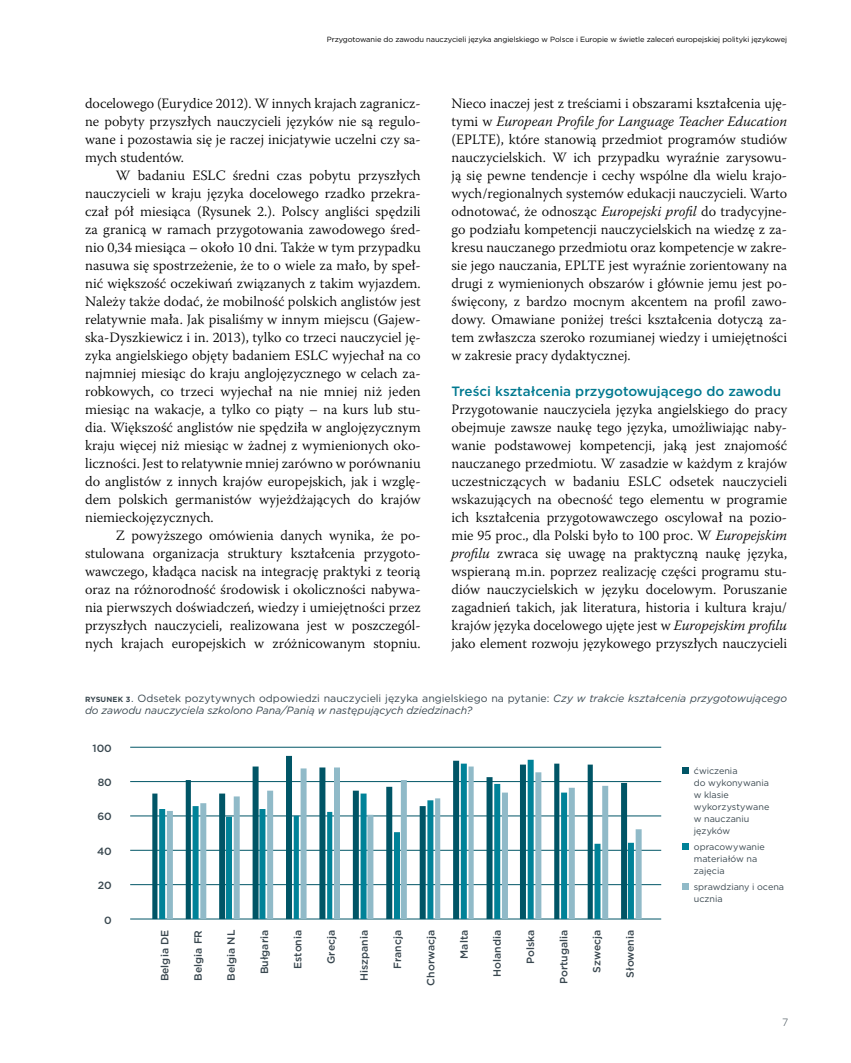
<style>
.page{position:relative;width:851px;height:1063px;background:#fff}
.page>*{position:absolute;margin:0;border:0;box-sizing:border-box;transform-origin:0 0}
.t1{font:300 14.25px/18px "Warnock Pro";color:#000;text-align:justify}
.t2{font:500 13.5px "Gotham";color:#007990}
.t3{font:italic 10.5px/12px "Gotham";letter-spacing:-.005em;color:#39474f}
.t4{font:500 10.5px "Gotham";color:#39474f}
.t5{font:300 10.5px "Gotham";color:#39474f}
.t6{font:9px/12px "Gotham";color:#39474f}
.t7{font:7.5px "Gotham";letter-spacing:-.01em;color:#000}
.s1{font-style:italic}
.s2{font-weight:700;font-style:normal;font-size:7.5px}
.s3{font-style:normal}
</style>
<div class="page">
<hr style="left:130px;top:747px;width:531px;height:1px;background:#056">
<hr style="left:130px;top:781px;width:531px;height:1px;background:#056">
<hr style="left:130px;top:816px;width:531px;height:1px;background:#056">
<hr style="left:130px;top:850px;width:531px;height:1px;background:#056">
<hr style="left:130px;top:884px;width:531px;height:1px;background:#056">
<hr style="left:130px;top:919px;width:531px;height:1px;background:#056">
<svg style="left:152px;top:756px;width:382px;height:163px"></svg>
<svg style="left:159px;top:760px;width:434px;height:159px"></svg>
<svg style="left:167px;top:767px;width:474px;height:152px"></svg>
<div style="left:681px;top:767px;width:7px;height:7px;background:#056"></div>
<div style="left:681px;top:843px;width:7px;height:7px;background:#008298"></div>
<div style="left:681px;top:884px;width:7px;height:6px;background:#90bac8"></div>
<p class="t7" style="left:327px;top:35px;width:462px">Przygotowanie do zawodu nauczycieli języka angielskiego w Polsce i Europie w świetle zaleceń europejskiej polityki językowej</p>
<p class="t1" style="left:85px;top:94px;width:337px">docelowego (Eurydice 2012). W innych krajach zagranicz&shy;ne pobyty przyszłych nauczycieli języków nie są regulo&shy;wane i pozostawia się je raczej inicjatywie uczelni czy sa&shy;mych studentów.</p>
<p class="t1" style="left:85px;top:166px;width:337px;text-indent:31px">W badaniu ESLC średni czas pobytu przyszłych nauczycieli w kraju języka docelowego rzadko przekra&shy;czał pół miesiąca (Rysunek 2.). Polscy angliści spędzili za granicą w ramach przygotowania zawodowego śred&shy;nio 0,34 miesiąca – około 10 dni. Także w tym przypadku nasuwa się spostrzeżenie, że to o wiele za mało, by speł&shy;nić większość oczekiwań związanych z takim wyjazdem.<br>Należy także dodać, że mobilność polskich anglistów jest relatywnie mała. Jak pisaliśmy w innym miejscu (Gajew&shy;ska‑Dyszkiewicz i in. 2013), tylko co trzeci nauczyciel ję&shy;zyka angielskiego objęty badaniem ESLC wyjechał na co najmniej miesiąc do kraju anglojęzycznego w celach za&shy;robkowych, co trzeci wyjechał na nie mniej niż jeden miesiąc na wakacje, a tylko co piąty – na kurs lub stu&shy;dia. Większość anglistów nie spędziła w anglojęzycznym kraju więcej niż miesiąc w żadnej z wymienionych oko&shy;liczności. Jest to relatywnie mniej zarówno w porównaniu do anglistów z innych krajów europejskich, jak i wzglę&shy;dem polskich germanistów wyjeżdżających do krajów niemieckojęzycznych.</p>
<p class="t1" style="left:85px;top:526px;width:337px;text-indent:31px">Z powyższego omówienia danych wynika, że po&shy;stulowana organizacja struktury kształcenia przygoto&shy;wawczego, kładąca nacisk na integrację praktyki z teorią oraz na różnorodność środowisk i okoliczności nabywa&shy;nia pierwszych doświadczeń, wiedzy i umiejętności przez przyszłych nauczycieli, realizowana jest w poszczegól&shy;nych krajach europejskich w zróżnicowanym stopniu.</p>
<p class="t1" style="left:451px;top:94px;width:337px">Nieco inaczej jest z treściami i obszarami kształcenia uję&shy;tymi w <span class="s1">European Profile for Language Teacher Education </span>(EPLTE), które stanowią przedmiot programów studiów nauczycielskich. W ich przypadku wyraźnie zarysowu&shy;ją się pewne tendencje i cechy wspólne dla wielu krajo&shy;wych/regionalnych systemów edukacji nauczycieli. Warto odnotować, że odnosząc <span class="s1">Europejski profil</span> do tradycyjne&shy;go podziału kompetencji nauczycielskich na wiedzę z za&shy;kresu nauczanego przedmiotu oraz kompetencje w zakre&shy;sie jego nauczania, EPLTE jest wyraźnie zorientowany na drugi z wymienionych obszarów i głównie jemu jest po&shy;święcony, z bardzo mocnym akcentem na profil zawo&shy;dowy. Omawiane poniżej treści kształcenia dotyczą za&shy;tem zwłaszcza szeroko rozumianej wiedzy i umiejętności w zakresie pracy dydaktycznej.</p>
<p class="t2" style="left:451px;top:382px;width:331px">Treści kształcenia przygotowującego do zawodu</p>
<p class="t1" style="left:451px;top:400px;width:337px">Przygotowanie nauczyciela języka angielskiego do pracy obejmuje zawsze naukę tego języka, umożliwiając naby&shy;wanie podstawowej kompetencji, jaką jest znajomość nauczanego przedmiotu. W zasadzie w każdym z krajów uczestniczących w badaniu ESLC odsetek nauczycieli wskazujących na obecność tego elementu w programie ich kształcenia przygotowawczego oscylował na pozio&shy;mie 95 proc., dla Polski było to 100 proc. W <span class="s1">Europejskim profilu</span> zwraca się uwagę na praktyczną naukę języka, wspieraną m.in. poprzez realizację części programu stu&shy;diów nauczycielskich w języku docelowym. Poruszanie zagadnień takich, jak literatura, historia i kultura kraju/ krajów języka docelowego ujęte jest w <span class="s1">Europejskim profilu </span>jako element rozwoju językowego przyszłych nauczycieli</p>
<p class="t3" style="left:85px;top:692px;width:703px"><span class="s2">RYSUNEK 3</span><span class="s3">. Odsetek pozytywnych odpowiedzi nauczycieli języka angielskiego na pytanie:</span> Czy w trakcie kształcenia przygotowującego do zawodu nauczyciela szkolono Pana/Panią w następujących dziedzinach?</p>
<p class="t4" style="left:92px;top:741px;width:21px">100</p>
<p class="t4" style="left:98px;top:775px;width:16px">80</p>
<p class="t4" style="left:97px;top:810px;width:16px">60</p>
<p class="t4" style="left:97px;top:844px;width:16px">40</p>
<p class="t4" style="left:98px;top:879px;width:16px">20</p>
<p class="t4" style="left:104px;top:913px;width:9px">0</p>
<p class="t4" style="left:158px;top:981px;width:52px;rotate:-90deg">Belgia DE</p>
<p class="t4" style="left:191px;top:981px;width:51px;rotate:-90deg">Belgia FR</p>
<p class="t4" style="left:224px;top:981px;width:53px;rotate:-90deg">Belgia N L</p>
<p class="t4" style="left:257px;top:974px;width:46px;rotate:-90deg">Bułgaria</p>
<p class="t4" style="left:291px;top:969px;width:40px;rotate:-90deg">Estonia</p>
<p class="t4" style="left:324px;top:964px;width:35px;rotate:-90deg">Grecja</p>
<p class="t4" style="left:357px;top:981px;width:52px;rotate:-90deg">Hiszpania</p>
<p class="t4" style="left:390px;top:969px;width:40px;rotate:-90deg">Francja</p>
<p class="t4" style="left:424px;top:986px;width:57px;rotate:-90deg">Chorwacja</p>
<p class="t4" style="left:457px;top:959px;width:30px;rotate:-90deg">Malta</p>
<p class="t4" style="left:490px;top:977px;width:48px;rotate:-90deg">Holandia</p>
<p class="t4" style="left:523px;top:964px;width:36px;rotate:-90deg">Polska</p>
<p class="t4" style="left:556px;top:984px;width:56px;rotate:-90deg">Portugalia</p>
<p class="t4" style="left:590px;top:973px;width:44px;rotate:-90deg">Szwecja</p>
<p class="t4" style="left:623px;top:978px;width:49px;rotate:-90deg">Słowenia</p>
<p class="t6" style="left:693px;top:764px;width:77px">ćwiczenia<br>do wykonywania w klasie wykorzystywane w nauczaniu języków</p>
<p class="t6" style="left:693px;top:841px;width:73px">opracowywanie materiałów na zajęcia</p>
<p class="t6" style="left:693px;top:881px;width:92px">sprawdziany i ocena ucznia</p>
<p class="t5" style="left:782px;top:1016px;width:8px">7</p>
</div>
